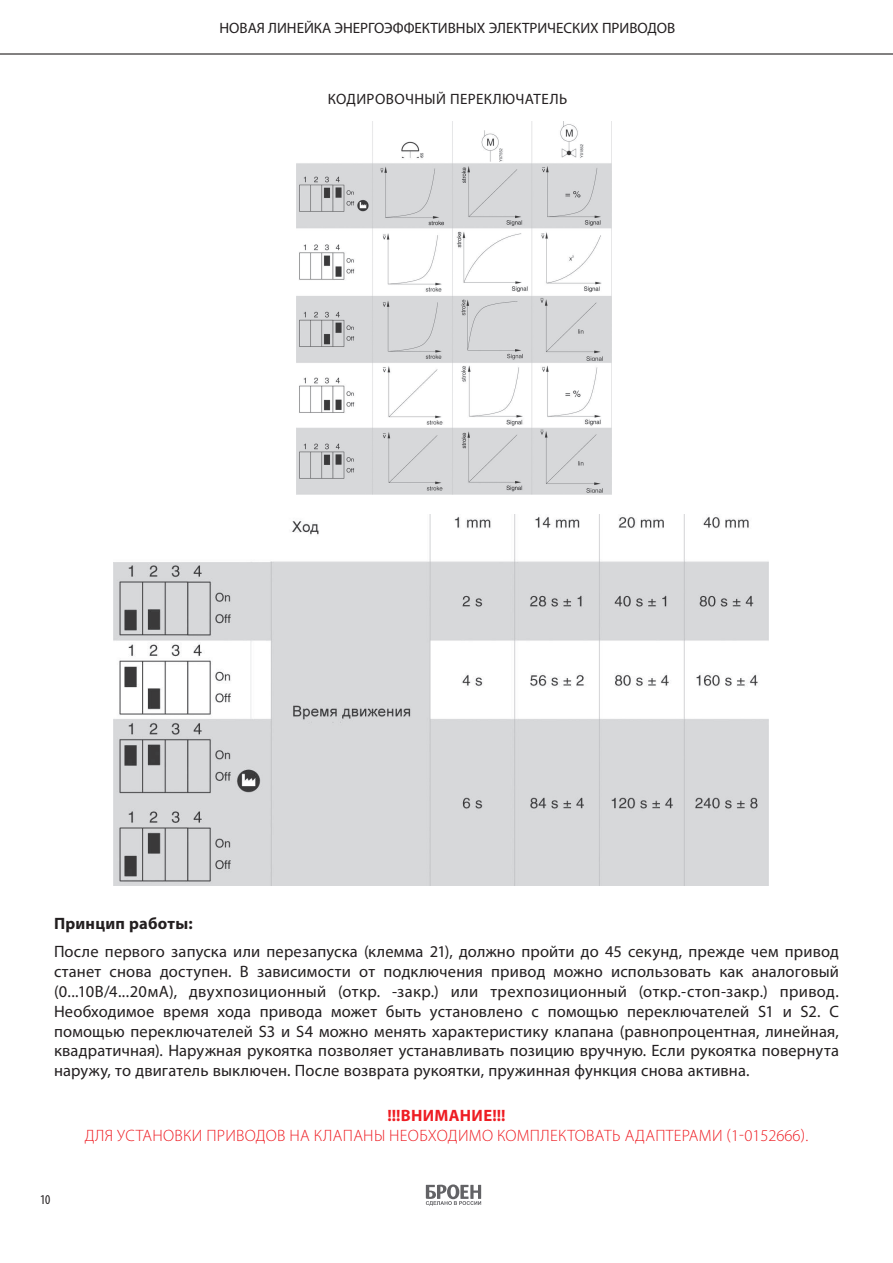
<style>
.page{position:relative;width:893px;height:1263px;background:#fff}
.page>*{position:absolute;margin:0;border:0;box-sizing:border-box;transform-origin:0 0}
.t1{font:16.5px/19.8px "Myriad Pro";letter-spacing:.01em;color:#231f20;text-align:justify}
.t2{font:300 16.5px "Myriad Pro";letter-spacing:.02em;color:#ee1d23}
.t3{font:700 16.5px "Myriad Pro";letter-spacing:.015em;color:#231f20}
.t4{font:700 16.5px "Myriad Pro";letter-spacing:.02em;color:#ee1d23}
.t5{font:15px "Myriad Pro";color:#231f20}
.t6{font:15px "Myriad Pro";letter-spacing:.025em;color:#231f20}
.t7{font:condensed 13.5px "Myriad Pro";color:#231f20}
</style>
<div class="page">
<hr style="left:0;top:53px;width:893px;height:2px;background:#231f20">
<svg style="left:426px;top:1184px;width:55px;height:22px"></svg>
<img style="left:296px;top:121px;width:316px;height:373px">
<img style="left:114px;top:514px;width:655px;height:371px">
<p class="t5" style="left:219px;top:18px;width:457px">НОВАЯ ЛИНЕЙКА ЭНЕРГОЭФФЕКТИВНЫХ ЭЛЕКТРИЧЕСКИХ ПРИВОДОВ</p>
<p class="t6" style="left:328px;top:90px;width:241px">КОДИРОВОЧНЫЙ ПЕРЕКЛЮЧАТЕЛЬ</p>
<p class="t3" style="left:54px;top:913px;width:140px">Принцип работы:</p>
<p class="t1" style="left:54px;top:942px;width:786px">После первого запуска или перезапуска (клемма 21), должно пройти до 45 секунд, прежде чем привод станет снова доступен. В зависимости от подключения привод можно использовать как аналоговый (0...10В/4...20мА), двухпозиционный (откр. -закр.) или трехпозиционный (откр.-стоп-закр.) привод.<br>Необходимое время хода привода может быть установлено с помощью переключателей S1 и S2. С помощью переключателей S3 и S4 можно менять характеристику клапана (равнопроцентная, линейная, квадратичная). Наружная рукоятка позволяет устанавливать позицию вручную. Если рукоятка повернута наружу, то двигатель выключен. После возврата рукоятки, пружинная функция снова активна.</p>
<p class="t7" style="left:40px;top:1192px;width:12px">10</p>
<p class="t4" style="left:387px;top:1104px;width:120px">!!!ВНИМАНИЕ!!!</p>
<p class="t2" style="left:85px;top:1125px;width:725px">ДЛЯ УСТАНОВКИ ПРИВОДОВ НА КЛАПАНЫ НЕОБХОДИМО КОМПЛЕКТОВАТЬ АДАПТЕРАМИ (1-0152666).</p>
</div>
